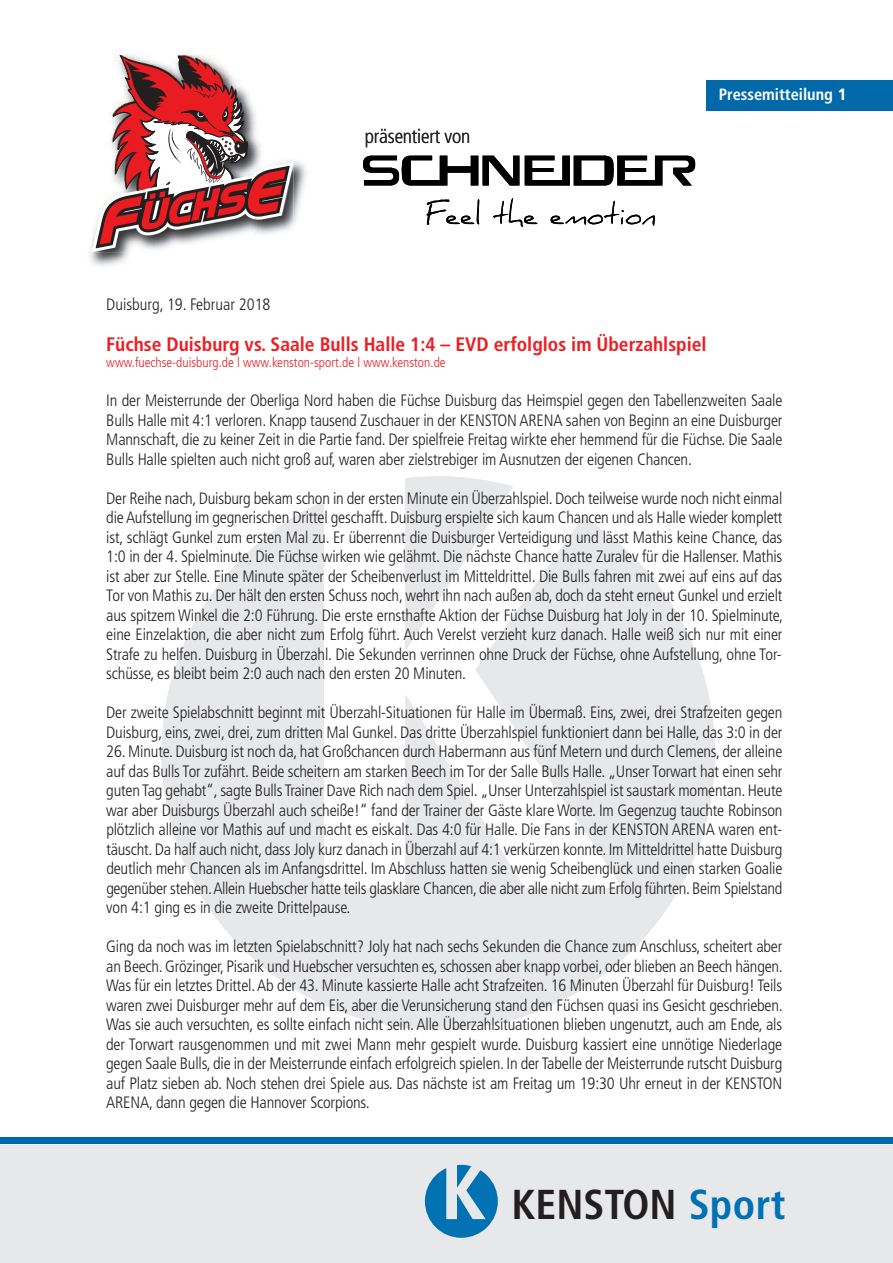
<style>
.page{position:relative;width:893px;height:1263px;background:#fff}
.page>*{position:absolute;margin:0;border:0;box-sizing:border-box;transform-origin:0 0}
.t1{font:700 condensed 41.85px "Frutiger";color:#231f20}
.t2{font:300 condensed 19.95px "Frutiger";letter-spacing:-.01em;color:#231f20}
.t3{font:700 condensed 19.5px "Frutiger";color:#ee1d23}
.t4{font:300 condensed 16.5px/19.5px "Frutiger";letter-spacing:-.01em;color:#231f20;text-align:justify}
.t5{font:700 condensed 16.35px "Frutiger";color:#fff}
.t6{font:300 condensed 13.5px "Frutiger";color:#ee1d23}
.s1{font-stretch:normal}
.s2{color:#0071b3}
</style>
<div class="page">
<img style="left:90px;top:54px;width:216px;height:212px">
<div style="left:0;top:1145px;width:893px;height:118px;background:#e7e8e9"></div>
<svg style="left:405px;top:476px;width:108px;height:25px;background:#eaebeb"></svg>
<svg style="left:162px;top:501px;width:553px;height:529px;fill:#e7e8e9"></svg>
<div style="left:706px;top:81px;width:187px;height:30px;background:#0069a9"></div>
<svg style="left:425px;top:1165px;width:73px;height:73px"></svg>
<svg style="left:92px;top:55px;width:202px;height:197px"></svg>
<svg style="left:363px;top:155px;width:156px;height:31px"></svg>
<svg style="left:525px;top:155px;width:170px;height:31px"></svg>
<svg style="left:427px;top:199px;width:52px;height:26px"></svg>
<svg style="left:493px;top:198px;width:44px;height:29px"></svg>
<svg style="left:551px;top:201px;width:104px;height:25px"></svg>
<div style="left:0;top:1138px;width:893px;height:6px;background:#0069a9"></div>
<p class="t2" style="left:365px;top:128px;width:107px">präsentiert von</p>
<p class="t5" style="left:719px;top:88px;width:129px">Pressemitteilung <span class="s1">1</span></p>
<p class="t4" style="left:106px;top:296px;width:166px">Duisburg, 19. Februar 2018</p>
<p class="t3" style="left:106px;top:336px;width:602px">Füchse Duisburg vs. Saale Bulls Halle 1:4 – EVD erfolglos im Überzahlspiel</p>
<p class="t6" style="left:106px;top:357px;width:341px">www.fuechse-duisburg.de l www.kenston-sport.de l www.kenston.de</p>
<p class="t4" style="left:106px;top:392px;width:678px">In der Meisterrunde der Oberliga Nord haben die Füchse Duisburg das Heimspiel gegen den Tabellenzweiten Saale Bulls Halle mit 4:1 verloren. Knapp tausend Zuschauer in der KENSTON ARENA sahen von Beginn an eine Duisburger Mannschaft, die zu keiner Zeit in die Partie fand. Der spielfreie Freitag wirkte eher hemmend für die Füchse. Die Saale Bulls Halle spielten auch nicht groß auf, waren aber zielstrebiger im Ausnutzen der eigenen Chancen.</p>
<p class="t4" style="left:106px;top:489px;width:678px">Der Reihe nach, Duisburg bekam schon in der ersten Minute ein Überzahlspiel. Doch teilweise wurde noch nicht einmal dieAufstellung im gegnerischen Drittel geschafft. Duisburg erspielte sich kaum Chancen und als Halle wieder komplett ist, schlägt Gunkel zum ersten Mal zu. Er überrennt die Duisburger Verteidigung und lässt Mathis keine Chance, das 1:0 in der 4. Spielminute. Die Füchse wirken wie gelähmt. Die nächste Chance hatte Zuralev für die Hallenser. Mathis ist aber zur Stelle. Eine Minute später der Scheibenverlust im Mitteldrittel. Die Bulls fahren mit zwei auf eins auf das Tor von Mathis zu. Der hält den ersten Schuss noch, wehrt ihn nach außen ab, doch da steht erneut Gunkel und erzielt aus spitzem Winkel die 2:0 Führung. Die erste ernsthafte Aktion der Füchse Duisburg hat Joly in der 10. Spielminute, eine Einzelaktion, die aber nicht zum Erfolg führt. Auch Verelst verzieht kurz danach. Halle weiß sich nur mit einer Strafe zu helfen. Duisburg in Überzahl. Die Sekunden verrinnen ohne Druck der Füchse, ohne Aufstellung, ohne Tor&shy;schüsse, es bleibt beim 2:0 auch nach den ersten 20 Minuten.</p>
<p class="t4" style="left:106px;top:704px;width:678px">Der zweite Spielabschnitt beginnt mit Überzahl-Situationen für Halle im Übermaß. Eins, zwei, drei Strafzeiten gegen<br>Duisburg, eins, zwei, drei, zum dritten Mal Gunkel. Das dritte Überzahlspiel funktioniert dann bei Halle, das 3:0 in der</p>
<p class="t4" style="left:106px;top:743px;width:678px">26. Minute. Duisburg ist noch da, hat Großchancen durch Habermann aus fünf Metern und durch Clemens, der alleine auf das Bulls Tor zufährt. Beide scheitern am starken Beech im Tor der Salle Bulls Halle. „Unser Torwart hat einen sehr guten Tag gehabt“, sagte Bulls Trainer Dave Rich nach dem Spiel. „Unser Unterzahlspiel ist saustark momentan. Heute war aber Duisburgs Überzahl auch scheiße!“ fand der Trainer der Gäste klare Worte. Im Gegenzug tauchte Robinson plötzlich alleine vor Mathis auf und macht es eiskalt. Das 4:0 für Halle. Die Fans in der KENSTON ARENA waren ent&shy;täuscht. Da half auch nicht, dass Joly kurz danach in Überzahl auf 4:1 verkürzen konnte. Im Mitteldrittel hatte Duisburg deutlich mehr Chancen als im Anfangsdrittel. Im Abschluss hatten sie wenig Scheibenglück und einen starken Goalie gegenüber stehen.Allein Huebscher hatte teils glasklare Chancen, die aber alle nicht zum Erfolg führten. Beim Spielstand von 4:1 ging es in die zweite Drittelpause.</p>
<p class="t4" style="left:106px;top:938px;width:678px">Ging da noch was im letzten Spielabschnitt? Joly hat nach sechs Sekunden die Chance zum Anschluss, scheitert aber an Beech. Grözinger, Pisarik und Huebscher versuchten es, schossen aber knapp vorbei, oder blieben an Beech hängen.<br>Was für ein letztes Drittel.Ab der 43. Minute kassierte Halle acht Strafzeiten. 16 Minuten Überzahl für Duisburg! Teils waren zwei Duisburger mehr auf dem Eis, aber die Verunsicherung stand den Füchsen quasi ins Gesicht geschrieben.<br>Was sie auch versuchten, es sollte einfach nicht sein. Alle Überzahlsituationen blieben ungenutzt, auch am Ende, als der Torwart rausgenommen und mit zwei Mann mehr gespielt wurde. Duisburg kassiert eine unnötige Niederlage gegen Saale Bulls, die in der Meisterrunde einfach erfolgreich spielen. In der Tabelle der Meisterrunde rutscht Duisburg auf Platz sieben ab. Noch stehen drei Spiele aus. Das nächste ist am Freitag um 19:30 Uhr erneut in der KENSTON ARENA, dann gegen die Hannover Scorpions.</p>
<h1 class="t1" style="left:511px;top:1188px;width:275px">KENSTON <span class="s2">Sport</span></h1>
</div>
